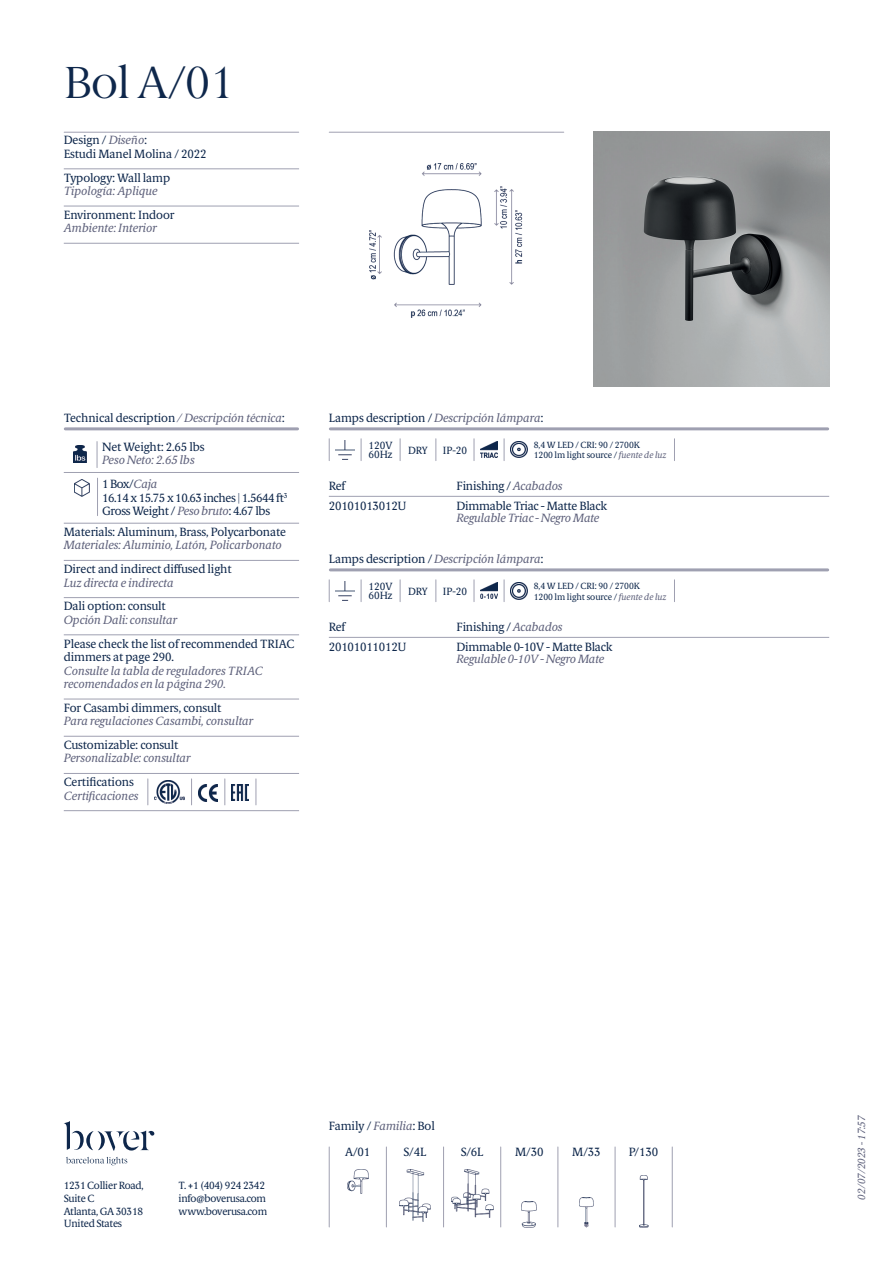
<style>
.page{position:relative;width:893px;height:1263px;background:#fff}
.page>*{position:absolute;margin:0;border:0;box-sizing:border-box;transform-origin:0 0}
.t1{font:45px "Berlingske Serif";color:#0e274b}
.t2{font:12px/13.5px "Berlingske Serif Tx";letter-spacing:-.01em;color:#0e274b}
.t3{font:italic 12px/23.7px "Berlingske Serif Tx";letter-spacing:-.01em;color:#5f627c}
.t4{font:12px/13.5px "Berlingske Serif Tx";letter-spacing:-.035em;color:#0e274b}
.t5{font:10.5px/12.8px "Berlingske Serif Tx";letter-spacing:-.025em;color:#0e274b}
.t6{font:italic 10.5px "Berlingske Serif Tx";letter-spacing:-.01em;color:#5f627c}
.t7{font:9px/10.8px "Berlingske Serif Tx";letter-spacing:-.01em;color:#0e274b}
.s1{font-style:italic;color:#5f627c}
.s2{font-style:normal;color:#0e274b}
</style>
<div class="page">
<hr style="left:64px;top:168px;width:235px;height:1px;background:#9fa0b1">
<hr style="left:64px;top:206px;width:235px;height:1px;background:#9fa0b1">
<hr style="left:64px;top:243px;width:235px;height:1px;background:#9fa0b1">
<hr style="left:64px;top:132px;width:235px;height:1px;background:#9fa0b1">
<hr style="left:329px;top:132px;width:235px;height:1px;background:#9fa0b1">
<hr style="left:64px;top:472px;width:235px;height:1px;background:#9fa0b1">
<hr style="left:64px;top:523px;width:235px;height:1px;background:#9fa0b1">
<hr style="left:64px;top:560px;width:235px;height:1px;background:#9fa0b1">
<hr style="left:64px;top:597px;width:235px;height:1px;background:#9fa0b1">
<hr style="left:64px;top:634px;width:235px;height:1px;background:#9fa0b1">
<hr style="left:64px;top:699px;width:235px;height:1px;background:#9fa0b1">
<hr style="left:64px;top:736px;width:235px;height:1px;background:#9fa0b1">
<hr style="left:64px;top:773px;width:235px;height:1px;background:#9fa0b1">
<hr style="left:64px;top:810px;width:235px;height:1px;background:#9fa0b1">
<img style="left:74px;top:446px;width:13px;height:17px">
<svg style="left:97px;top:442px;width:1px;height:26px"></svg>
<img style="left:74px;top:480px;width:15px;height:17px">
<hr style="left:97px;top:478px;width:1px;height:38px;background:#9fa0b1">
<svg style="left:147px;top:779px;width:1px;height:26px"></svg>
<img style="left:155px;top:781px;width:29px;height:22px">
<svg style="left:191px;top:779px;width:1px;height:26px"></svg>
<img style="left:199px;top:784px;width:19px;height:17px">
<svg style="left:224px;top:779px;width:1px;height:26px"></svg>
<img style="left:232px;top:784px;width:17px;height:17px">
<svg style="left:256px;top:779px;width:1px;height:26px"></svg>
<hr style="left:330px;top:427px;width:498px;height:3px;background:#9fa0b1">
<hr style="left:330px;top:568px;width:498px;height:3px;background:#9fa0b1">
<svg style="left:474px;top:439px;width:1px;height:22px"></svg>
<svg style="left:474px;top:580px;width:1px;height:22px"></svg>
<svg style="left:400px;top:439px;width:1px;height:22px"></svg>
<svg style="left:435px;top:580px;width:1px;height:22px"></svg>
<svg style="left:435px;top:439px;width:1px;height:22px"></svg>
<svg style="left:400px;top:580px;width:1px;height:22px"></svg>
<svg style="left:329px;top:439px;width:1px;height:22px"></svg>
<svg style="left:329px;top:580px;width:1px;height:22px"></svg>
<svg style="left:361px;top:439px;width:1px;height:22px"></svg>
<svg style="left:361px;top:580px;width:1px;height:22px"></svg>
<img style="left:336px;top:440px;width:18px;height:19px">
<img style="left:336px;top:581px;width:18px;height:19px">
<svg style="left:674px;top:439px;width:1px;height:22px"></svg>
<svg style="left:674px;top:580px;width:1px;height:22px"></svg>
<img style="left:511px;top:441px;width:16px;height:17px">
<img style="left:511px;top:582px;width:16px;height:17px">
<svg style="left:504px;top:439px;width:1px;height:22px"></svg>
<svg style="left:504px;top:580px;width:1px;height:22px"></svg>
<hr style="left:65px;top:427px;width:233px;height:3px;background:#9fa0b1">
<img style="left:481px;top:442px;width:16px;height:16px">
<img style="left:481px;top:583px;width:16px;height:16px">
<img style="left:369px;top:163px;width:154px;height:155px">
<hr style="left:329px;top:1147px;width:1px;height:80px;background:#9fa0b1">
<hr style="left:386px;top:1147px;width:1px;height:80px;background:#9fa0b1">
<hr style="left:443px;top:1147px;width:1px;height:80px;background:#9fa0b1">
<hr style="left:500px;top:1147px;width:1px;height:80px;background:#9fa0b1">
<hr style="left:557px;top:1147px;width:1px;height:80px;background:#9fa0b1">
<hr style="left:615px;top:1147px;width:1px;height:80px;background:#9fa0b1">
<hr style="left:672px;top:1147px;width:1px;height:80px;background:#9fa0b1">
<img style="left:451px;top:1170px;width:42px;height:47px">
<img style="left:522px;top:1201px;width:15px;height:26px">
<img style="left:579px;top:1197px;width:15px;height:30px">
<img style="left:639px;top:1176px;width:9px;height:51px">
<img style="left:399px;top:1170px;width:32px;height:52px">
<img style="left:347px;top:1170px;width:22px;height:23px">
<img style="left:594px;top:132px;width:235px;height:255px">
<svg style="left:66px;top:1157px;width:61px;height:8px"></svg>
<svg style="left:64px;top:1121px;width:90px;height:29px"></svg>
<hr style="left:329px;top:496px;width:500px;height:1px;background:#9fa0b1">
<hr style="left:329px;top:637px;width:500px;height:1px;background:#9fa0b1">
<h1 class="t1" style="left:64px;top:53px;width:173px">Bol A/01</h1>
<p class="t2" style="left:64px;top:133px;width:144px">Design / <span class="s1">Diseño</span>:<br>Estudi Manel Molina / 2022</p>
<p class="t2" style="left:64px;top:171px;width:108px">Typology: Wall lamp</p>
<p class="t3" style="left:64px;top:179px;width:96px">Tipología: Aplique</p>
<p class="t2" style="left:64px;top:208px;width:112px">Environment: Indoor</p>
<p class="t3" style="left:64px;top:216px;width:95px">Ambiente: Interior</p>
<p class="t2" style="left:64px;top:411px;width:222px">Technical description <span class="s1">/ Descripción técnica</span>:</p>
<p class="t2" style="left:102px;top:440px;width:104px">Net Weight: 2.65 lbs</p>
<p class="t3" style="left:102px;top:448px;width:94px">Peso Neto: 2.65 lbs<br><span class="s2">1 Box/</span>Caja</p>
<p class="t4" style="left:102px;top:491px;width:187px">16.14 x 15.75 x 10.63 inches | 1.5644 ft<sup>3<br></sup>Gross Weight / <span class="s1">Peso bruto</span>: 4.67 lbs</p>
<p class="t2" style="left:64px;top:525px;width:224px">Materials: Aluminum, Brass, Polycarbonate</p>
<p class="t3" style="left:64px;top:533px;width:220px">Materiales: Aluminio, Latón, Policarbonato</p>
<p class="t2" style="left:64px;top:562px;width:169px">Direct and indirect diffused light</p>
<p class="t3" style="left:64px;top:571px;width:112px">Luz directa e indirecta</p>
<p class="t2" style="left:64px;top:599px;width:103px">Dali option: consult</p>
<p class="t3" style="left:64px;top:608px;width:115px">Opción Dali: consultar</p>
<p class="t2" style="left:64px;top:636px;width:232px">Please check the list of recommended TRIAC dimmers at page 290.</p>
<p class="t3" style="left:64px;top:664px;width:201px;line-height:13.5px">Consulte la tabla de reguladores TRIAC recomendados en la página 290.</p>
<p class="t2" style="left:64px;top:701px;width:159px">For Casambi dimmers, consult</p>
<p class="t3" style="left:64px;top:709px;width:191px">Para regulaciones Casambi, consultar</p>
<p class="t2" style="left:64px;top:738px;width:116px">Customizable: consult</p>
<p class="t3" style="left:64px;top:746px;width:129px">Personalizable: consultar</p>
<p class="t2" style="left:64px;top:775px;width:72px">Certifications</p>
<p class="t3" style="left:64px;top:784px;width:76px">Certificaciones</p>
<p class="t2" style="left:329px;top:411px;width:216px">Lamps description / <span class="s1">Descripción lámpara</span>:</p>
<p class="t5" style="left:369px;top:441px;width:26px;line-height:9px">120V<br>60Hz</p>
<p class="t5" style="left:408px;top:444px;width:21px">DRY</p>
<p class="t5" style="left:443px;top:444px;width:26px">IP-20</p>
<p class="t7" style="left:534px;top:439px;width:134px">8,4 W LED / CRI: 90 / 2700K<br>1200 lm light source / <span class="s1">fuente de luz</span></p>
<p class="t2" style="left:329px;top:479px;width:18px">Ref</p>
<p class="t2" style="left:456px;top:479px;width:108px">Finishing / <span class="s1">Acabados</span></p>
<p class="t2" style="left:329px;top:499px;width:79px">20101013012U</p>
<p class="t2" style="left:456px;top:499px;width:152px">Dimmable Triac - Matte Black</p>
<p class="t3" style="left:456px;top:506px;width:145px">Regulable Triac - Negro Mate</p>
<p class="t2" style="left:329px;top:552px;width:216px">Lamps description / <span class="s1">Descripción lámpara</span>:</p>
<p class="t5" style="left:369px;top:582px;width:26px;line-height:9px">120V<br>60Hz</p>
<p class="t5" style="left:408px;top:585px;width:21px">DRY</p>
<p class="t5" style="left:443px;top:585px;width:26px">IP-20</p>
<p class="t7" style="left:534px;top:580px;width:134px">8,4 W LED / CRI: 90 / 2700K<br>1200 lm light source / <span class="s1">fuente de luz</span></p>
<p class="t2" style="left:329px;top:620px;width:18px">Ref</p>
<p class="t2" style="left:456px;top:620px;width:108px">Finishing / <span class="s1">Acabados</span></p>
<p class="t2" style="left:329px;top:640px;width:79px">20101011012U</p>
<p class="t2" style="left:456px;top:640px;width:158px">Dimmable 0-10V - Matte Black</p>
<p class="t3" style="left:456px;top:647px;width:150px">Regulable 0-10V - Negro Mate</p>
<p class="t5" style="left:64px;top:1179px;width:81px">1231 Collier Road,<br>Suite C<br>Atlanta, GA 30318<br>United States</p>
<p class="t5" style="left:179px;top:1179px;width:90px">T. +1 (404) 924 2342 info@boverusa.com www.boverusa.com</p>
<p class="t2" style="left:329px;top:1119px;width:107px">Family / <span class="s1">Familia</span>: Bol</p>
<p class="t2" style="left:345px;top:1145px;width:27px">A/01</p>
<p class="t2" style="left:404px;top:1145px;width:24px">S/4L</p>
<p class="t2" style="left:461px;top:1145px;width:24px">S/6L</p>
<p class="t2" style="left:515px;top:1145px;width:30px">M/30</p>
<p class="t2" style="left:572px;top:1145px;width:30px">M/33</p>
<p class="t2" style="left:629px;top:1145px;width:31px">P/130</p>
<p class="t6" style="left:854px;top:1199px;width:86px;rotate:-90deg">02/07/2023 - 17:57</p>
</div>
